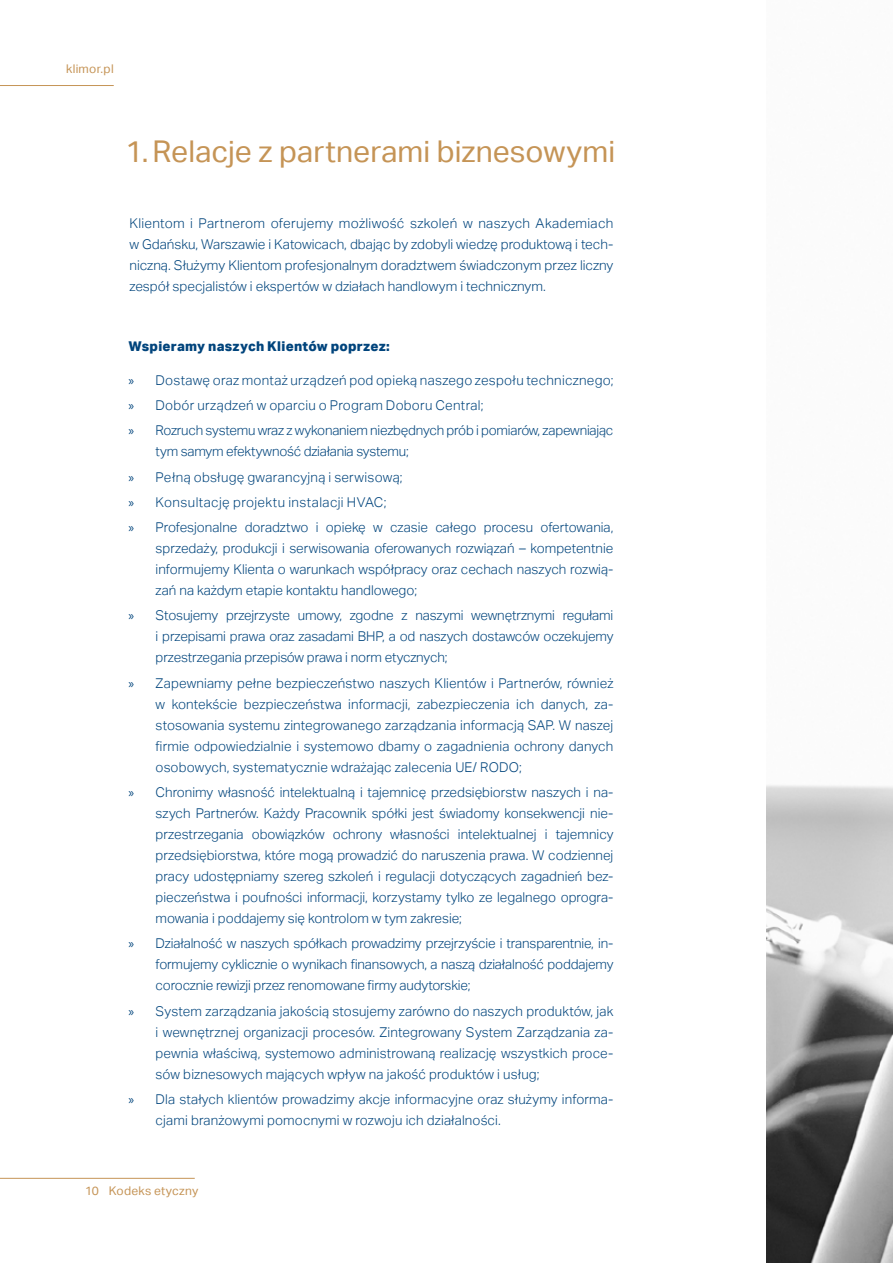
<style>
.page{position:relative;width:893px;height:1263px;background:#fff}
.page>*{position:absolute;margin:0;border:0;box-sizing:border-box;transform-origin:0 0}
.t1{font:30px "Aktiv Grotesk";color:#c59456}
.t2{font:300 13.5px/21px "Aktiv Grotesk";color:#00447c;text-align:justify}
.t3{font:800 13.5px "Aktiv Grotesk";letter-spacing:.02em;color:#00447c}
.t4{font:12px "Aktiv Grotesk";letter-spacing:.02em;color:#c59456}
.s1{font-family:"Myriad Pro";font-weight:400}
</style>
<div class="page">
<hr style="left:0;top:85px;width:114px;height:1px;background:#c59456">
<hr style="left:0;top:1178px;width:195px;height:1px;background:#c59456">
<img style="left:767px;top:785px;width:126px;height:478px">
<p class="t4" style="left:66px;top:62px;width:49px">klimor.pl</p>
<h1 class="t1" style="left:126px;top:134px;width:491px">1.Relacje z partnerami biznesowymi</h1>
<p class="t2" style="left:129px;top:213px;width:485px">Klientom i Partnerom oferujemy możliwość szkoleń w naszych Akademiach w Gdańsku, Warszawie i Katowicach, dbając by zdobyli wiedzę produktową i tech&shy;niczną. Służymy Klientom profesjonalnym doradztwem świadczonym przez liczny zespół specjalistów i ekspertów w działach handlowym i technicznym.</p>
<p class="t3" style="left:129px;top:338px;width:263px">Wspieramy naszych Klientów poprzez:</p>
<p class="t2" style="left:129px;top:368px;width:486px;line-height:25.2px;text-align:left"><span class="s1">»</span> Dostawę oraz montaż urządzeń pod opieką naszego zespołu technicznego; <span class="s1">»</span> Dobór urządzeń w oparciu o Program Doboru Central;<br><span class="s1">»</span> Rozruch systemu wraz z wykonaniem niezbędnych prób i pomiarów, zapewniając</p>
<p class="t2" style="left:129px;top:439px;width:486px;line-height:25.2px;text-align:left;text-indent:27px">tym samym efektywność działania systemu;<br><span class="s1">»</span> Pełną obsługę gwarancyjną i serwisową;<br><span class="s1">»</span> Konsultację projektu instalacji HVAC;<br><span class="s1">»</span> Profesjonalne doradztwo i opiekę w czasie całego procesu ofertowania,</p>
<p class="t2" style="left:156px;top:538px;width:459px">sprzedaży, produkcji i serwisowania oferowanych rozwiązań – kompetentnie informujemy Klienta o warunkach współpracy oraz cechach naszych rozwią&shy;zań na każdym etapie kontaktu handlowego;</p>
<p class="t2" style="left:156px;top:605px;width:459px;text-indent:-27px"><span class="s1">»</span> Stosujemy przejrzyste umowy, zgodne z naszymi wewnętrznymi regułami i przepisami prawa oraz zasadami BHP, a od naszych dostawców oczekujemy przestrzegania przepisów prawa i norm etycznych;</p>
<p class="t2" style="left:156px;top:672px;width:459px;text-indent:-27px"><span class="s1">»</span> Zapewniamy pełne bezpieczeństwo naszych Klientów i Partnerów, również w kontekście bezpieczeństwa informacji, zabezpieczenia ich danych, za&shy;stosowania systemu zintegrowanego zarządzania informacją SAP. W naszej firmie odpowiedzialnie i systemowo dbamy o zagadnienia ochrony danych osobowych, systematycznie wdrażając zalecenia UE/ RODO;</p>
<p class="t2" style="left:156px;top:782px;width:459px;text-indent:-27px"><span class="s1">»</span> Chronimy własność intelektualną i tajemnicę przedsiębiorstw naszych i na&shy;szych Partnerów. Każdy Pracownik spółki jest świadomy konsekwencji nie&shy;przestrzegania obowiązków ochrony własności intelektualnej i tajemnicy przedsiębiorstwa, które mogą prowadzić do naruszenia prawa. W codziennej pracy udostępniamy szereg szkoleń i regulacji dotyczących zagadnień bez&shy;pieczeństwa i poufności informacji, korzystamy tylko ze legalnego oprogra&shy;mowania i poddajemy się kontrolom w tym zakresie;</p>
<p class="t2" style="left:156px;top:933px;width:459px;text-indent:-27px"><span class="s1">»</span> Działalność w naszych spółkach prowadzimy przejrzyście i transparentnie, in&shy;formujemy cyklicznie o wynikach finansowych, a naszą działalność poddajemy corocznie rewizji przez renomowane firmy audytorskie;</p>
<p class="t2" style="left:156px;top:1000px;width:459px;text-indent:-27px"><span class="s1">»</span> System zarządzania jakością stosujemy zarówno do naszych produktów, jak i wewnętrznej organizacji procesów. Zintegrowany System Zarządzania za&shy;pewnia właściwą, systemowo administrowaną realizację wszystkich proce&shy;sów biznesowych mających wpływ na jakość produktów i usług;</p>
<p class="t2" style="left:156px;top:1089px;width:459px;text-indent:-27px"><span class="s1">»</span> Dla stałych klientów prowadzimy akcje informacyjne oraz służymy informa&shy;cjami branżowymi pomocnymi w rozwoju ich działalności.</p>
<p class="t4" style="left:85px;top:1184px;width:115px">10 Kodeks etyczny</p>
</div>
